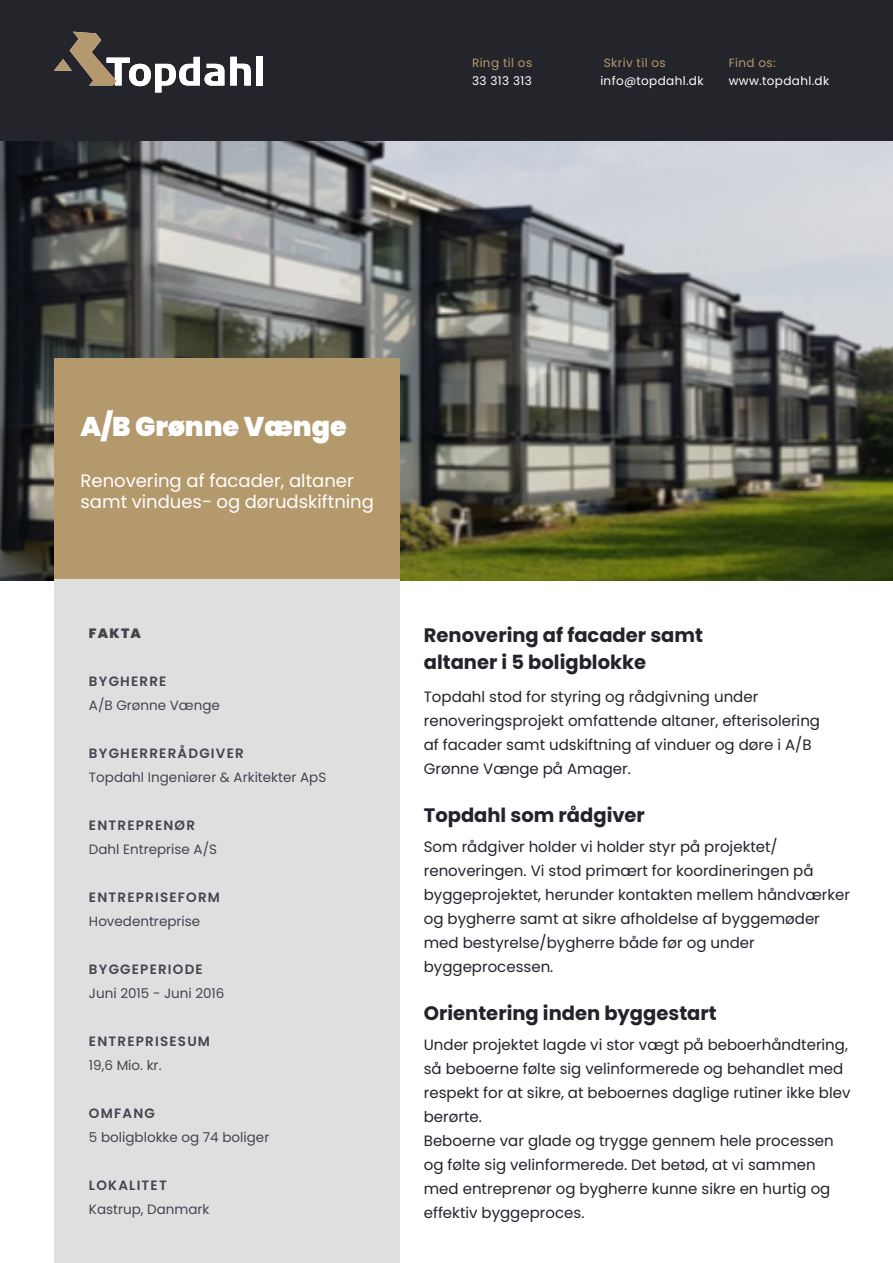
<style>
.page{position:relative;width:893px;height:1263px;background:#fff}
.page>*{position:absolute;margin:0;border:0;box-sizing:border-box;transform-origin:0 0}
.t1{font:900 27px "Poppins";color:#fff}
.t2{font:700 19.5px/27px "Poppins";color:#22232b}
.t3{font:18px/21.6px "Poppins";color:#fff}
.t4{font:15px/24px "Poppins";color:#22232b}
.t5{font:13.5px "Poppins";color:#23202f}
.t6{font:600 13.5px "Poppins";letter-spacing:.09em;color:#23202f}
.t7{font:900 13.5px "Poppins";letter-spacing:.09em;color:#22232b}
.t8{font:12px "Poppins";letter-spacing:.03em;color:#fff}
.t9{font:12px "Poppins";letter-spacing:.03em;color:#b4996d}
</style>
<div class="page">
<img style="left:0;top:140px;width:893px;height:440px">
<div style="left:0;top:0;width:893px;height:140px;background:#24242b"></div>
<div style="left:256px;top:56px;width:7px;height:30px;background:#fff"></div>
<svg style="left:230px;top:57px;width:21px;height:29px"></svg>
<svg style="left:54px;top:32px;width:170px;height:60px"></svg>
<div style="left:54px;top:358px;width:346px;height:222px;background:#b4996d"></div>
<div style="left:54px;top:580px;width:346px;height:683px;background:#e0dfe0"></div>
<p class="t9" style="left:472px;top:55px;width:62px">Ring til os</p>
<p class="t8" style="left:472px;top:73px;width:61px">33 313 313</p>
<p class="t9" style="left:604px;top:55px;width:63px">Skriv til os</p>
<p class="t8" style="left:600px;top:73px;width:105px">info@topdahl.dk</p>
<p class="t9" style="left:729px;top:55px;width:49px">Find os:</p>
<p class="t8" style="left:729px;top:73px;width:102px">www.topdahl.dk</p>
<h1 class="t1" style="left:81px;top:410px;width:268px">A/B Grønne Vænge</h1>
<p class="t3" style="left:81px;top:470px;width:295px">Renovering af facader, altaner samt vindues- og dørudskiftning</p>
<p class="t7" style="left:89px;top:625px;width:54px">FAKTA</p>
<p class="t6" style="left:89px;top:673px;width:79px">BYGHERRE</p>
<p class="t5" style="left:89px;top:697px;width:132px">A/B Grønne Vænge</p>
<p class="t6" style="left:89px;top:745px;width:156px">BYGHERRERÅDGIVER</p>
<p class="t5" style="left:89px;top:769px;width:239px">Topdahl Ingeniører &amp; Arkitekter ApS</p>
<p class="t6" style="left:89px;top:817px;width:108px">ENTREPRENØR</p>
<p class="t5" style="left:89px;top:841px;width:130px">Dahl Entreprise A/S</p>
<p class="t6" style="left:89px;top:889px;width:133px">ENTREPRISEFORM</p>
<p class="t5" style="left:89px;top:913px;width:113px">Hovedentreprise</p>
<p class="t6" style="left:89px;top:961px;width:115px">BYGGEPERIODE</p>
<p class="t5" style="left:89px;top:985px;width:137px">Juni 2015 - Juni 2016</p>
<p class="t6" style="left:89px;top:1033px;width:123px">ENTREPRISESUM</p>
<p class="t5" style="left:89px;top:1057px;width:74px">19,6 Mio. kr.</p>
<p class="t6" style="left:89px;top:1105px;width:67px">OMFANG</p>
<p class="t5" style="left:89px;top:1129px;width:182px">5 boligblokke og 74 boliger</p>
<p class="t6" style="left:89px;top:1177px;width:79px">LOKALITET</p>
<p class="t5" style="left:89px;top:1201px;width:122px">Kastrup, Danmark</p>
<h2 class="t2" style="left:424px;top:621px;width:281px">Renovering af facader samt altaner i 5 boligblokke</h2>
<p class="t4" style="left:424px;top:684px;width:398px">Topdahl stod for styring og rådgivning under renoveringsprojekt omfattende altaner, efterisolering af facader samt udskiftning af vinduer og døre i A/B Grønne Vænge på Amager.</p>
<h2 class="t2" style="left:424px;top:801px;width:223px">Topdahl som rådgiver</h2>
<p class="t4" style="left:424px;top:834px;width:428px">Som rådgiver holder vi holder styr på projektet/ renoveringen. Vi stod primært for koordineringen på byggeprojektet, herunder kontakten mellem håndværker og bygherre samt at sikre afholdelse af byggemøder med bestyrelse/bygherre både før og under byggeprocessen.</p>
<h2 class="t2" style="left:424px;top:999px;width:294px">Orientering inden byggestart</h2>
<p class="t4" style="left:424px;top:1032px;width:428px">Under projektet lagde vi stor vægt på beboerhåndtering, så beboerne følte sig velinformerede og behandlet med respekt for at sikre, at beboernes daglige rutiner ikke blev berørte.<br>Beboerne var glade og trygge gennem hele processen og følte sig velinformerede. Det betød, at vi sammen med entreprenør og bygherre kunne sikre en hurtig og effektiv byggeproces.</p>
</div>
